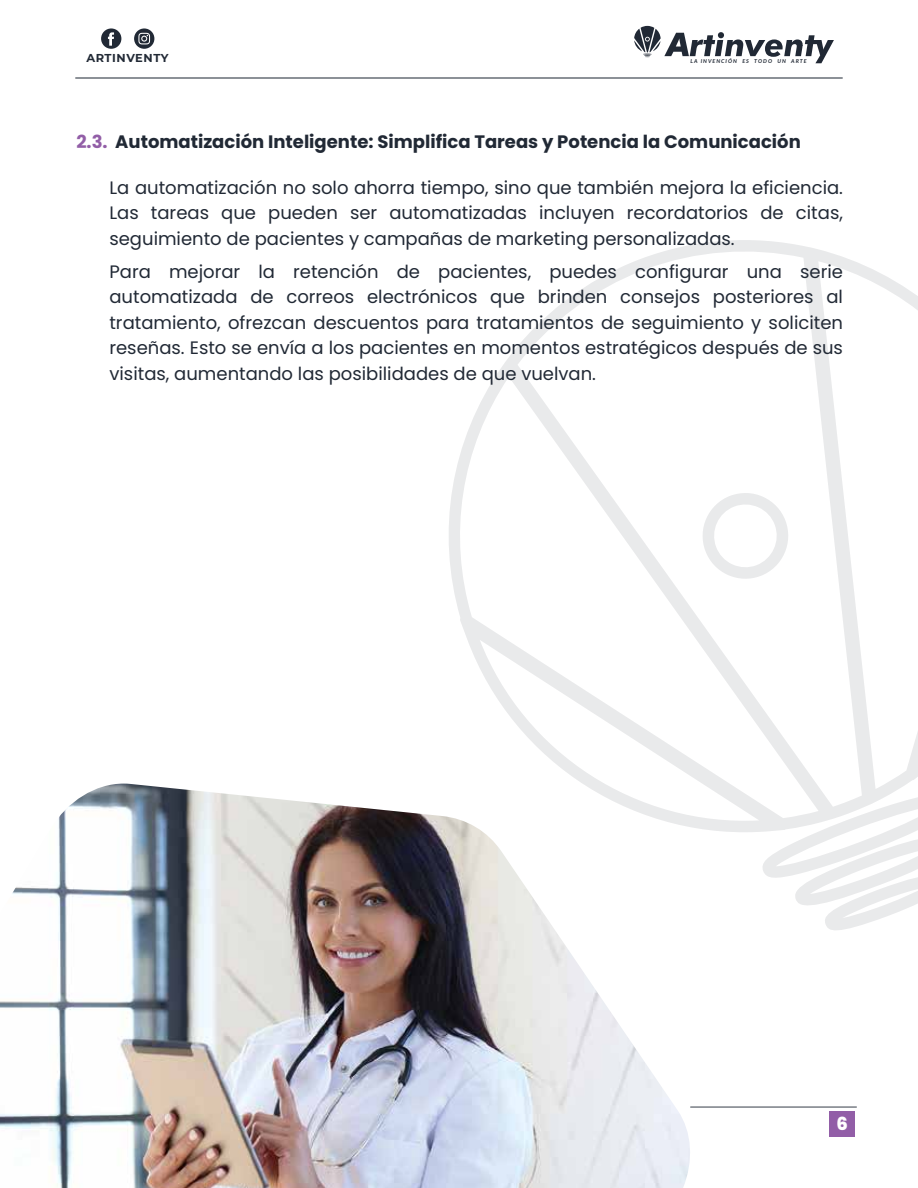
<style>
.page{position:relative;width:918px;height:1188px;background:#fff}
.page>*{position:absolute;margin:0;border:0;box-sizing:border-box;transform-origin:0 0}
.t1{font:18px/25.5px "Poppins";color:#212935;text-align:justify}
.t2{font:700 18px "Poppins";color:#212935}
.t3{font:800 18px "Poppins";color:#fff}
.t4{font:700 11.4px "Montserrat";letter-spacing:.05em;color:#212935}
.t5{font:9.3px "Myriad Pro";color:#231f20}
.t6{font:italic 700 5.4px "Lato";letter-spacing:.185em;color:#212935}
.s1{color:#925ea7}
</style>
<div class="page">
<hr style="left:76px;top:77px;width:766px;height:2px;background:#353d48">
<hr style="left:691px;top:1107px;width:165px;height:1px;background:#353d48">
<img style="left:0;top:784px;width:694px;height:404px">
<svg style="left:634px;top:26px;width:200px;height:37px"></svg>
<svg style="left:449px;top:240px;width:469px;height:603px"></svg>
<svg style="left:697px;top:492px;width:97px;height:88px"></svg>
<svg style="left:760px;top:792px;width:158px;height:138px"></svg>
<div style="left:829px;top:1112px;width:26px;height:25px;background:#925ea7"></div>
<svg style="left:101px;top:28px;width:20px;height:21px"></svg>
<svg style="left:134px;top:28px;width:20px;height:21px"></svg>
<p class="t4" style="left:86px;top:50px;width:84px">ARTINVENTY</p>
<p class="t5" style="left:84px;top:52px;width:91px">https://artinventy.com/</p>
<p class="t6" style="left:691px;top:57px;width:118px">LA INVENCIÓN ES TODO UN ARTE</p>
<p class="t2" style="left:76px;top:131px;width:726px"><span class="s1">2.3.</span> Automatización Inteligente: Simplifica Tareas y Potencia la Comunicación</p>
<p class="t1" style="left:109px;top:175px;width:735px">La automatización no solo ahorra tiempo, sino que también mejora la eficiencia.<br>Las tareas que pueden ser automatizadas incluyen recordatorios de citas, seguimiento de pacientes y campañas de marketing personalizadas.</p>
<p class="t1" style="left:109px;top:259px;width:735px">Para mejorar la retención de pacientes, puedes configurar una serie automatizada de correos electrónicos que brinden consejos posteriores al tratamiento, ofrezcan descuentos para tratamientos de seguimiento y soliciten reseñas. Esto se envía a los pacientes en momentos estratégicos después de sus visitas, aumentando las posibilidades de que vuelvan.</p>
<p class="t3" style="left:836px;top:1113px;width:13px">6</p>
</div>
